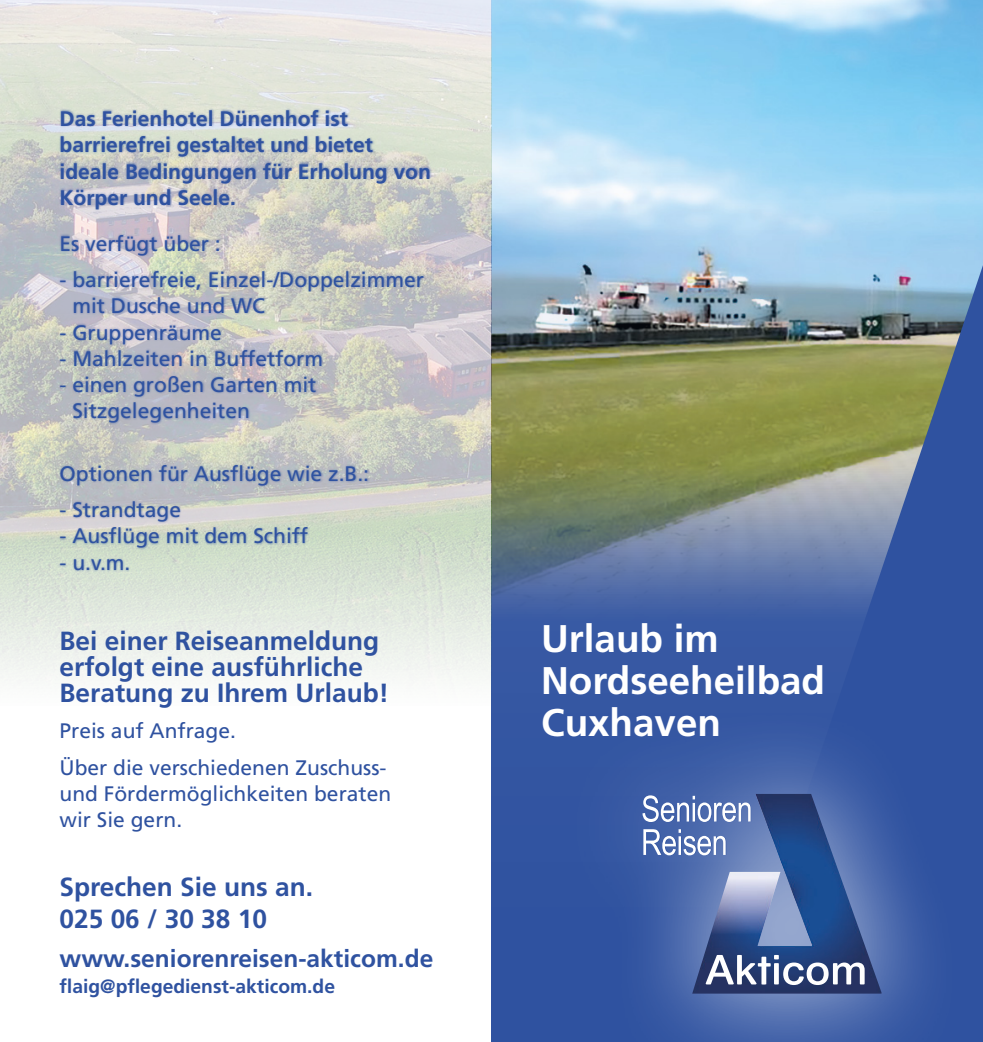
<style>
.page{position:relative;width:983px;height:1042px;background:#fff}
.page>*{position:absolute;margin:0;border:0;box-sizing:border-box;transform-origin:0 0}
.t1{font:700 38.5px/42px "Frutiger LT Std";color:#fff}
.t2{font:700 26.25px/26.2px "Frutiger LT Std";color:#2f52a0}
.t3{font:700 24.5px "Frutiger LT Std";color:#2f52a0}
.t4{font:21px/26.2px "Frutiger LT Std";color:#2f52a0}
.t5{font:700 21px/26.2px "Frutiger LT Std";color:#2f52a0}
.t6{font:700 19.25px "Frutiger LT Std";color:#2f52a0}
</style>
<div class="page">
<div style="left:491px;top:0;width:491px;height:1042px;background:#2f52a0"></div>
<img style="left:491px;top:0;width:491px;height:623px">
<svg style="left:724px;top:265px;width:258px;height:358px"></svg>
<img style="left:0;top:0;width:491px;height:678px">
<div style="left:558px;top:704px;width:406px;height:338px;background:#fff;opacity:.75"></div>
<img style="left:692px;top:794px;width:189px;height:199px">
<svg style="left:705px;top:955px;width:159px;height:30px;background:#717fa1"></svg>
<svg style="left:643px;top:829px;width:83px;height:26px;background:#859ac7"></svg>
<svg style="left:642px;top:795px;width:108px;height:27px;background:#7e93c3"></svg>
<div style="left:58px;top:108px;width:373px;height:464px;background:#2f52a0;opacity:.6"></div>
<p class="t5" style="left:60px;top:106px;width:373px">Das Ferienhotel Dünenhof ist barrierefrei gestaltet und bietet ideale Bedingungen für Erholung von<br>Körper und Seele.</p>
<p class="t4" style="left:60px;top:231px;width:163px">Es verfügt über :</p>
<p class="t4" style="left:72px;top:267px;width:353px;text-indent:-13px">- barrierefreie, Einzel-/Doppelzimmer mit Dusche und WC</p>
<p class="t4" style="left:60px;top:319px;width:164px">- Gruppenräume</p>
<p class="t4" style="left:60px;top:346px;width:265px">- Mahlzeiten in Buffetform</p>
<p class="t4" style="left:72px;top:372px;width:245px;text-indent:-13px">- einen großen Garten mit<br>Sitzgelegenheiten</p>
<p class="t4" style="left:60px;top:460px;width:311px">Optionen für Ausflüge wie z.B.:</p>
<p class="t4" style="left:60px;top:497px;width:123px">- Strandtage</p>
<p class="t4" style="left:60px;top:523px;width:250px">- Ausflüge mit dem Schiff</p>
<p class="t4" style="left:60px;top:549px;width:72px">- u.v.m.</p>
<p class="t2" style="left:60px;top:627px;width:331px">Bei einer Reiseanmeldung erfolgt eine ausführliche<br>Beratung zu Ihrem Urlaub!</p>
<p class="t4" style="left:60px;top:713px;width:328px;line-height:36.2px">Preis auf Anfrage.<br>Über die verschiedenen Zuschuss-</p>
<p class="t4" style="left:60px;top:780px;width:333px">und Fördermöglichkeiten beraten wir Sie gern.</p>
<p class="t2" style="left:60px;top:871px;width:255px;line-height:31.5px">Sprechen Sie uns an.<br>025 06 / 30 38 10</p>
<p class="t3" style="left:60px;top:944px;width:375px">www.seniorenreisen-akticom.de</p>
<p class="t6" style="left:60px;top:974px;width:277px">flaig@pflegedienst-akticom.de</p>
<h1 class="t1" style="left:541px;top:618px;width:285px">Urlaub im<br>Nordseeheilbad<br>Cuxhaven</h1>
</div>
